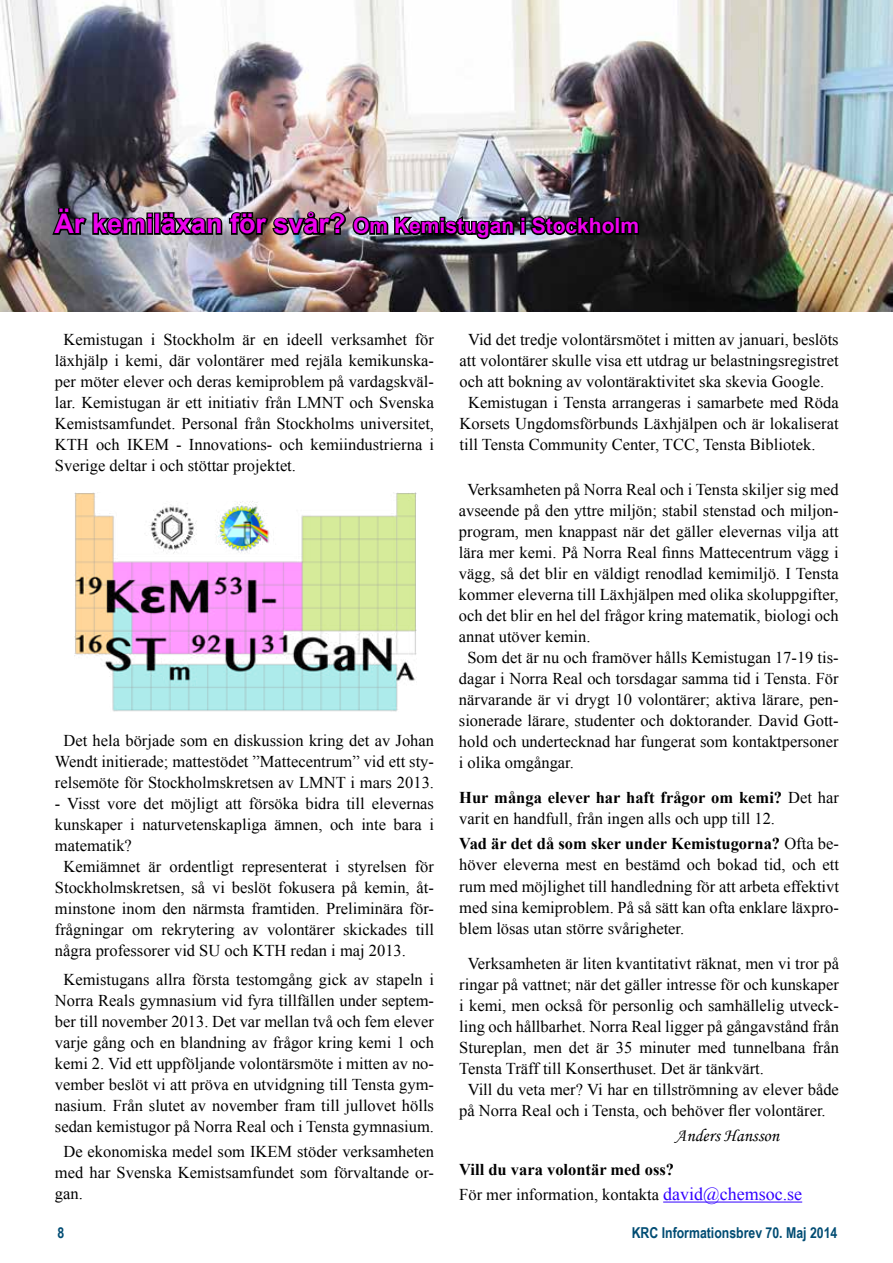
<style>
.page{position:relative;width:893px;height:1263px;background:#fff}
.page>*{position:absolute;margin:0;border:0;box-sizing:border-box;transform-origin:0 0}
.t1{font:700 21px "Arial";color:#ed00ed}
.t2{font:18px "Monotype Corsiva";color:#000}
.t3{font:16.5px/21px "Times New Roman";color:#000;text-align:justify}
.t4{font:700 15px "Arial Narrow";color:#004c73}
.s1{font-size:27px}
.s2{font-weight:700}
.s3{font-size:18px;color:#3200ff}
</style>
<div class="page">
<img style="left:0;top:0;width:893px;height:312px">
<img style="left:75px;top:492px;width:341px;height:220px">
<hr style="left:663px;top:1201px;width:139px;height:1px;background:#3200ff">
<svg style="left:50px;top:207px;width:97px;height:30px;background:#4a4c53"></svg>
<div style="left:146px;top:212px;width:7px;height:7px;border:3px solid #000"></div>
<div style="left:146px;top:218px;width:7px;height:17px;border:3px solid #000"></div>
<div style="left:154px;top:212px;width:7px;height:23px;border:3px solid #000"></div>
<img style="left:158px;top:193px;width:483px;height:49px">
<p class="t1" style="left:54px;top:212px;width:586px"><span class="s1">Är kemiläxan för svår?</span> Om Kemistugan i Stockholm</p>
<p class="t3" style="left:55px;top:328px;width:381px;text-indent:8px">Kemistugan i Stockholm är en ideell verksamhet för läxhjälp i kemi, där volontärer med rejäla kemikunska&shy;per möter elever och deras kemiproblem på vardagskväl&shy;lar. Kemistugan är ett initiativ från LMNT och Svenska Kemistsamfundet. Personal från Stockholms universitet, KTH och IKEM - Innovations- och kemiindustrierna i Sverige deltar i och stöttar projektet.</p>
<p class="t3" style="left:55px;top:729px;width:381px;text-align:center">Det hela började som en diskussion kring det av Johan<br>Wendt initierade; mattestödet ”Mattecentrum” vid ett sty&shy;relsemöte för Stockholmskretsen av LMNT i mars 2013.</p>
<p class="t3" style="left:55px;top:792px;width:381px">- Visst vore det möjligt att försöka bidra till elevernas</p>
<p class="t3" style="left:55px;top:813px;width:381px">kunskaper i naturvetenskapliga ämnen, och inte bara i</p>
<p class="t3" style="left:55px;top:834px;width:78px">matematik?</p>
<p class="t3" style="left:63px;top:855px;width:372px">Kemiämnet är ordentligt representerat i styrelsen för</p>
<p class="t3" style="left:55px;top:876px;width:381px">Stockholmskretsen, så vi beslöt fokusera på kemin, åt-</p>
<p class="t3" style="left:55px;top:897px;width:381px">minstone inom den närmsta framtiden. Preliminära för-</p>
<p class="t3" style="left:55px;top:918px;width:381px">frågningar om rekrytering av volontärer skickades till</p>
<p class="t3" style="left:55px;top:939px;width:353px">några professorer vid SU och KTH redan i maj 2013.</p>
<p class="t3" style="left:55px;top:968px;width:381px;text-align:center">Kemistugans allra första testomgång gick av stapeln i Norra Reals gymnasium vid fyra tillfällen under septem&shy;ber till november 2013. Det var mellan två och fem elever varje gång och en blandning av frågor kring kemi 1 och kemi 2. Vid ett uppföljande volontärsmöte i mitten av no&shy;vember beslöt vi att pröva en utvidgning till Tensta gym&shy;nasium. Från slutet av november fram till jullovet hölls sedan kemistugor på Norra Real och i Tensta gymnasium.</p>
<p class="t3" style="left:55px;top:1141px;width:381px;text-indent:8px">De ekonomiska medel som IKEM stöder verksamheten med har Svenska Kemistsamfundet som förvaltande or&shy;gan.</p>
<p class="t3" style="left:468px;top:328px;width:372px">Vid det tredje volontärsmötet i mitten av januari, beslöts</p>
<p class="t3" style="left:460px;top:349px;width:381px">att volontärer skulle visa ett utdrag ur belastningsregistret</p>
<p class="t3" style="left:460px;top:370px;width:366px">och att bokning av volontäraktivitet ska skevia Google.</p>
<p class="t3" style="left:468px;top:391px;width:372px">Kemistugan i Tensta arrangeras i samarbete med Röda</p>
<p class="t3" style="left:460px;top:412px;width:381px">Korsets Ungdomsförbunds Läxhjälpen och är lokaliserat</p>
<p class="t3" style="left:460px;top:433px;width:357px">till Tensta Community Center, TCC, Tensta Bibliotek.</p>
<p class="t3" style="left:467px;top:478px;width:373px">Verksamheten på Norra Real och i Tensta skiljer sig med</p>
<p class="t3" style="left:459px;top:499px;width:381px">avseende på den yttre miljön; stabil stenstad och miljon-</p>
<p class="t3" style="left:459px;top:520px;width:381px">program, men knappast när det gäller elevernas vilja att</p>
<p class="t3" style="left:459px;top:541px;width:381px">lära mer kemi. På Norra Real finns Mattecentrum vägg i</p>
<p class="t3" style="left:459px;top:562px;width:381px">vägg, så det blir en väldigt renodlad kemimiljö. I Tensta</p>
<p class="t3" style="left:459px;top:583px;width:381px">kommer eleverna till Läxhjälpen med olika skoluppgifter,</p>
<p class="t3" style="left:459px;top:604px;width:381px">och det blir en hel del frågor kring matematik, biologi och</p>
<p class="t3" style="left:459px;top:625px;width:133px">annat utöver kemin.</p>
<p class="t3" style="left:467px;top:646px;width:373px">Som det är nu och framöver hålls Kemistugan 17-19 tis-</p>
<p class="t3" style="left:459px;top:667px;width:381px">dagar i Norra Real och torsdagar samma tid i Tensta. För</p>
<p class="t3" style="left:459px;top:688px;width:381px">närvarande är vi drygt 10 volontärer; aktiva lärare, pen-</p>
<p class="t3" style="left:459px;top:709px;width:381px">sionerade lärare, studenter och doktorander. David Gott-</p>
<p class="t3" style="left:459px;top:730px;width:381px">hold och undertecknad har fungerat som kontaktpersoner</p>
<p class="t3" style="left:459px;top:751px;width:117px">i olika omgångar.</p>
<p class="t3" style="left:459px;top:787px;width:381px"><span class="s2">Hur många elever har haft frågor om kemi?</span> Det har varit en handfull, från ingen alls och upp till 12.</p>
<p class="t3" style="left:459px;top:833px;width:381px"><span class="s2">Vad är det då som sker under Kemistugorna?</span> Ofta be&shy;höver eleverna mest en bestämd och bokad tid, och ett rum med möjlighet till handledning för att arbeta effektivt med sina kemiproblem. På så sätt kan ofta enklare läxpro&shy;blem lösas utan större svårigheter.</p>
<p class="t3" style="left:468px;top:952px;width:373px">Verksamheten är liten kvantitativt räknat, men vi tror på</p>
<p class="t3" style="left:459px;top:973px;width:381px">ringar på vattnet; när det gäller intresse för och kunskaper</p>
<p class="t3" style="left:459px;top:994px;width:381px">i kemi, men också för personlig och samhällelig utveck-</p>
<p class="t3" style="left:459px;top:1015px;width:381px">ling och hållbarhet. Norra Real ligger på gångavstånd från</p>
<p class="t3" style="left:459px;top:1036px;width:381px">Stureplan, men det är 35 minuter med tunnelbana från</p>
<p class="t3" style="left:459px;top:1057px;width:306px">Tensta Träff till Konserthuset. Det är tänkvärt.</p>
<p class="t3" style="left:468px;top:1078px;width:373px">Vill du veta mer? Vi har en tillströmning av elever både</p>
<p class="t3" style="left:459px;top:1099px;width:368px">på Norra Real och i Tensta, och behöver fler volontärer.</p>
<p class="t2" style="left:675px;top:1124px;width:105px">Anders Hansson</p>
<p class="t3" style="left:459px;top:1156px;width:344px;line-height:25.2px"><span class="s2">Vill du vara volontär med oss?<br></span>För mer information, kontakta <span class="s3">david@chemsoc.se</span></p>
<p class="t4" style="left:57px;top:1221px;width:8px">8</p>
<p class="t4" style="left:632px;top:1221px;width:207px">KRC Informationsbrev 70. Maj 2014</p>
</div>
